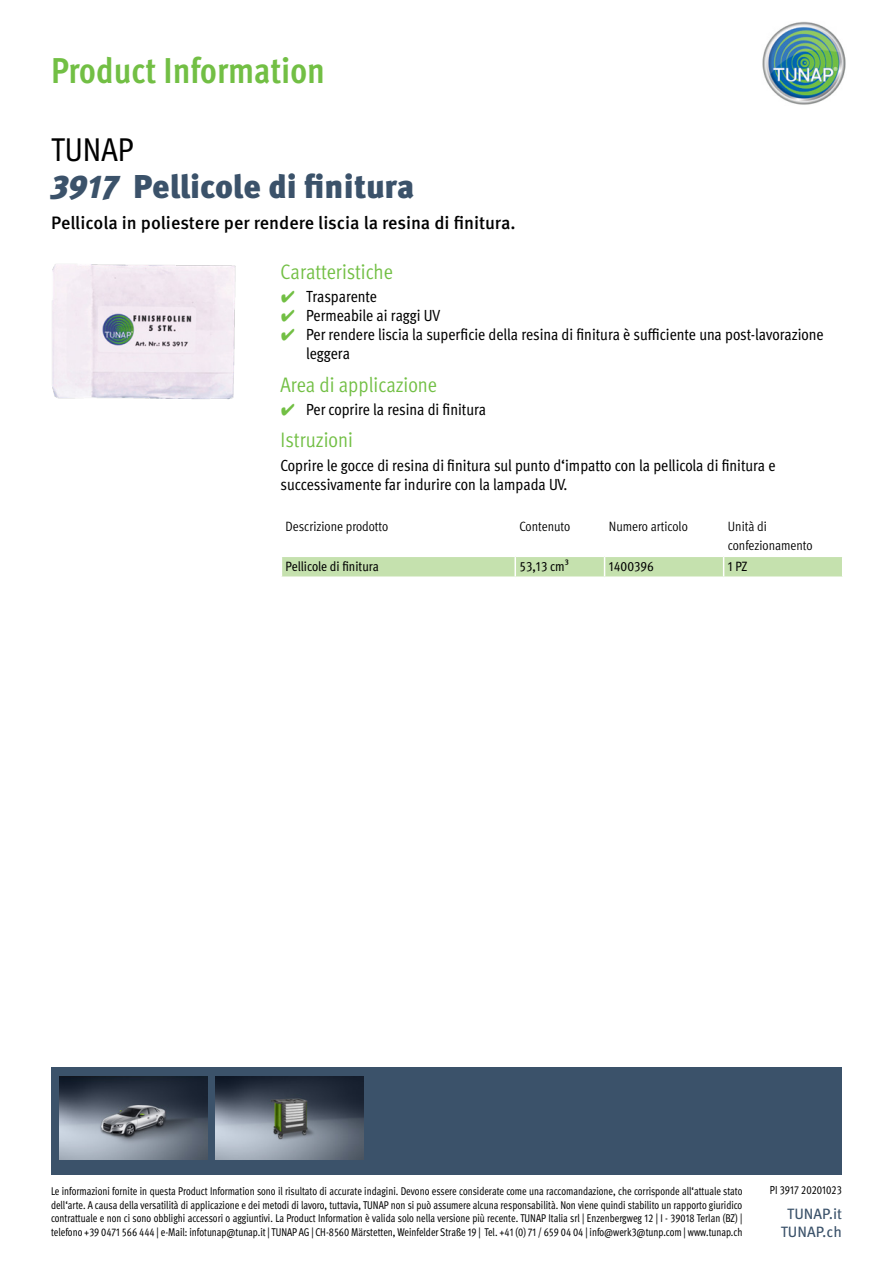
<style>
.page{position:relative;width:893px;height:1263px;background:#fff}
.page>*{position:absolute;margin:0;border:0;box-sizing:border-box;transform-origin:0 0}
.t1{font:700 condensed 36px "Meta Pro";color:#72bf44}
.t2{font:900 33px "Meta Pro";letter-spacing:-.005em;color:#3b526a}
.t3{font:condensed 33px "Meta Pro";color:#000}
.t4{font:condensed 21px "Meta Pro";color:#72bf44}
.t5{font:500 18px "Meta Pro";letter-spacing:-.005em;color:#000}
.t6{font:condensed 16.2px/19px "Meta Pro";letter-spacing:-.005em;color:#000}
.t7{font:15px/18px "Meta Pro";color:#3b526a;text-align:center}
.t8{font:condensed 13.5px/19.2px "Meta Pro";color:#000}
.t9{font:condensed 13.5px "Meta Pro";color:#000}
.t10{font:condensed 11.7px "Meta Pro";color:#000;scale:.92 1}
.t11{font:condensed 11.25px/13.5px "Meta Pro";color:#000;text-align:justify;scale:.92 1}
.s1{font-style:italic}
.s2{font-family:"Wuerth Global";font-stretch:normal;color:#72bf44}
</style>
<div class="page">
<img style="left:762px;top:21px;width:84px;height:84px">
<div style="left:51px;top:1068px;width:790px;height:107px;background:#3b526a"></div>
<img style="left:59px;top:1076px;width:148px;height:83px">
<img style="left:216px;top:1076px;width:148px;height:83px">
<img style="left:52px;top:264px;width:184px;height:136px">
<svg style="left:281px;top:556px;width:561px;height:21px;background:#c9e3b4"></svg>
<hr style="left:724px;top:576px;width:119px;height:2px;background:#fff">
<h1 class="t1" style="left:51px;top:43px;width:275px">Product Information</h1>
<h2 class="t3" style="left:51px;top:125px;width:84px">TUNAP</h2>
<h2 class="t2" style="left:51px;top:161px;width:365px"><span class="s1">3917</span> Pellicole di finitura</h2>
<h3 class="t5" style="left:51px;top:209px;width:466px">Pellicola in poliestere per rendere liscia la resina di finitura.</h3>
<h3 class="t4" style="left:281px;top:256px;width:114px">Caratteristiche</h3>
<h3 class="t6" style="left:281px;top:286px;width:98px"><span class="s2">✔</span> Trasparente</h3>
<h3 class="t6" style="left:281px;top:305px;width:161px"><span class="s2">✔</span> Permeabile ai raggi UV</h3>
<h3 class="t6" style="left:306px;top:324px;width:519px;text-indent:-26px"><span class="s2">✔</span> Per rendere liscia la superficie della resina di finitura è sufficiente una post-lavorazione leggera</h3>
<h3 class="t4" style="left:281px;top:369px;width:158px">Area di applicazione</h3>
<h3 class="t6" style="left:281px;top:399px;width:207px"><span class="s2">✔</span> Per coprire la resina di finitura</h3>
<h3 class="t4" style="left:281px;top:425px;width:74px">Istruzioni</h3>
<h3 class="t6" style="left:281px;top:454px;width:496px">Coprire le gocce di resina di finitura sul punto d‘impatto con la pellicola di finitura e successivamente far indurire con la lampada UV.</h3>
<p class="t8" style="left:286px;top:516px;width:104px">Descrizione prodotto</p>
<p class="t8" style="left:519px;top:516px;width:52px">Contenuto</p>
<p class="t8" style="left:609px;top:516px;width:80px">Numero articolo</p>
<p class="t8" style="left:728px;top:516px;width:86px">Unità di confezionamento</p>
<p class="t9" style="left:286px;top:556px;width:95px">Pellicole di finitura</p>
<p class="t9" style="left:519px;top:556px;width:51px">53,13 cm³</p>
<p class="t9" style="left:609px;top:556px;width:47px">1400396</p>
<p class="t9" style="left:728px;top:556px;width:21px">1 PZ</p>
<p class="t11" style="left:51px;top:1183px;width:753px">Le informazioni fornite in questa Product Information sono il risultato di accurate indagini. Devono essere considerate come una raccomandazione, che corrisponde all‘attuale stato dell‘arte. A causa della versatilità di applicazione e dei metodi di lavoro, tuttavia, TUNAP non si può assumere alcuna responsabilità. Non viene quindi stabilito un rapporto giuridico contrattuale e non ci sono obblighi accessori o aggiuntivi. La Product Information è valida solo nella versione più recente. TUNAP Italia srl | Enzenbergweg 12 | I - 39018 Terlan (BZ) | telefono +39 0471 566 444 | e-Mail: infotunap@tunap.it | TUNAP AG | CH-8560 Märstetten, Weinfelder Straße 19 | Tel. +41 (0) 71 / 659 04 04 | info@werk3@tunp.com | www.tunap.ch</p>
<p class="t10" style="left:770px;top:1181px;width:80px">PI 3917 20201023</p>
<h3 class="t7" style="left:781px;top:1203px;width:63px">TUNAP.it<br>TUNAP.ch</h3>
</div>
